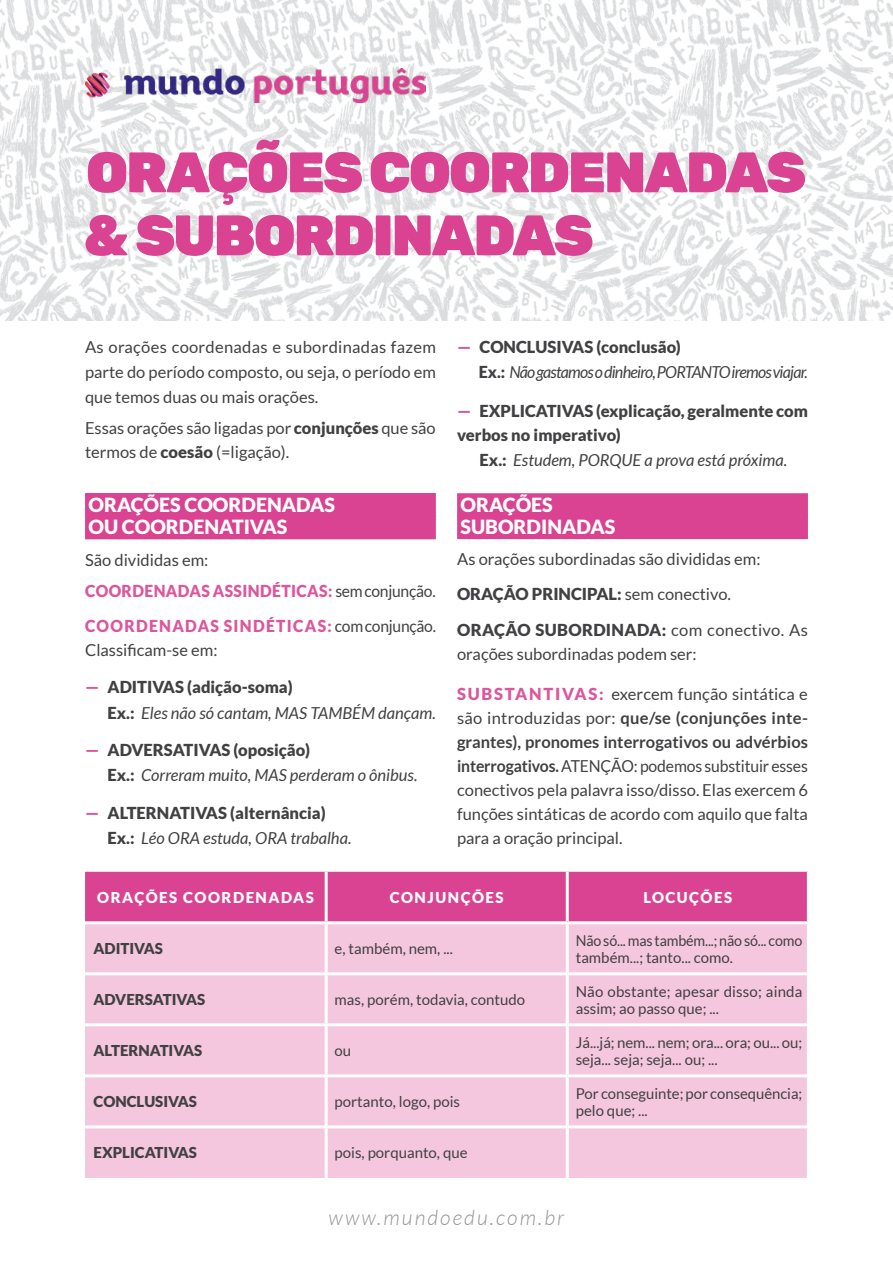
<style>
.page{position:relative;width:893px;height:1263px;background:#fff}
.page>*{position:absolute;margin:0;border:0;box-sizing:border-box;transform-origin:0 0}
.t1{font:900 57px/63px "Rubik";letter-spacing:-.035em;color:#d94391}
.t2{font:italic 300 21px "Lato";letter-spacing:.1em;color:#939598}
.t3{font:900 19.5px/22.4px "Lato";color:#fff}
.t4{font:16.5px/24px "Lato";color:#414042}
.t5{font:italic 16.5px/25.3px "Lato";color:#414042}
.t6{font:900 16.5px/25.3px "Lato";color:#414042}
.t7{font:italic 16.5px/24.9px "Lato";letter-spacing:-.045em;color:#414042}
.t8{font:16.5px/24.6px "Lato";color:#414042;scale:.95 1}
.t9{font:15px/16.5px "Lato";color:#414042}
.t10{font:15px/16.5px "Lato";color:#414042;scale:.95 1}
.t11{font:900 15px "Lato";color:#414042}
.t12{font:900 15px "Lato";letter-spacing:.1em;color:#fff}
.s1{font-weight:900}
.s2{font-weight:900;color:#dd569c}
.s3{font-weight:900;font-style:normal;color:#dd569c}
.s4{font-weight:900;font-style:normal}
.s5{color:#dd569c}
.s6{font-weight:400;font-style:italic}
.s7{font-weight:700}
</style>
<div class="page">
<img style="left:0;top:0;width:893px;height:320px">
<img style="left:85px;top:68px;width:340px;height:35px">
<div style="left:85px;top:493px;width:351px;height:24px;background:#d94391"></div>
<div style="left:85px;top:515px;width:351px;height:24px;background:#d94391"></div>
<div style="left:457px;top:493px;width:351px;height:24px;background:#d94391"></div>
<div style="left:457px;top:515px;width:351px;height:24px;background:#d94391"></div>
<div style="left:85px;top:872px;width:722px;height:49px;background:#d94391"></div>
<div style="left:85px;top:924px;width:722px;height:254px;background:#f4c7de"></div>
<hr style="left:325px;top:872px;width:3px;height:49px;background:#fff">
<hr style="left:566px;top:872px;width:3px;height:49px;background:#fff">
<hr style="left:325px;top:924px;width:3px;height:48px;background:#fff">
<hr style="left:566px;top:924px;width:3px;height:48px;background:#fff">
<hr style="left:85px;top:972px;width:241px;height:3px;background:#fff">
<hr style="left:326px;top:972px;width:241px;height:3px;background:#fff">
<hr style="left:325px;top:975px;width:3px;height:48px;background:#fff">
<hr style="left:567px;top:972px;width:243px;height:3px;background:#fff">
<hr style="left:566px;top:975px;width:3px;height:48px;background:#fff">
<hr style="left:85px;top:1023px;width:241px;height:3px;background:#fff">
<hr style="left:326px;top:1023px;width:241px;height:3px;background:#fff">
<hr style="left:325px;top:1026px;width:3px;height:48px;background:#fff">
<hr style="left:567px;top:1023px;width:243px;height:3px;background:#fff">
<hr style="left:566px;top:1026px;width:3px;height:48px;background:#fff">
<hr style="left:85px;top:1074px;width:241px;height:3px;background:#fff">
<hr style="left:326px;top:1074px;width:241px;height:3px;background:#fff">
<hr style="left:325px;top:1077px;width:3px;height:48px;background:#fff">
<hr style="left:567px;top:1074px;width:243px;height:3px;background:#fff">
<hr style="left:566px;top:1077px;width:3px;height:48px;background:#fff">
<hr style="left:85px;top:1125px;width:241px;height:3px;background:#fff">
<hr style="left:326px;top:1125px;width:241px;height:3px;background:#fff">
<hr style="left:325px;top:1128px;width:3px;height:50px;background:#fff">
<hr style="left:567px;top:1125px;width:243px;height:3px;background:#fff">
<hr style="left:566px;top:1128px;width:3px;height:50px;background:#fff">
<h1 class="t1" style="left:84px;top:141px;width:724px">ORAÇÕES COORDENADAS &amp; SUBORDINADAS</h1>
<p class="t4" style="left:85px;top:335px;width:352px;line-height:24.6px;text-align:justify">As orações coordenadas e subordinadas fazem parte do período composto, ou seja, o período em que temos duas ou mais orações.</p>
<p class="t4" style="left:85px;top:415px;width:352px;line-height:24.6px">Essas orações são ligadas por <span class="s1">conjunções</span> que são termos de <span class="s1">coesão</span> (=ligação).</p>
<p class="t3" style="left:88px;top:493px;width:248px">ORAÇÕES COORDENADAS<br>OU COORDENATIVAS</p>
<p class="t4" style="left:85px;top:544px;width:352px;line-height:31.3px">São divididas em:<br><span class="s2">COORDENADAS ASSINDÉTICAS:</span> sem conjunção.</p>
<p class="t8" style="left:85px;top:613px;width:371px"><span class="s2">COORDENADAS SINDÉTICAS:</span> com conjunção.<br>Classificam-se em:</p>
<p class="t5" style="left:107px;top:675px;width:330px;text-indent:-22px"><span class="s3">—</span> <span class="s4">ADITIVAS (adição-soma)<br>Ex.:</span> Eles não só cantam, MAS TAMBÉM dançam.</p>
<p class="t5" style="left:107px;top:738px;width:311px;text-indent:-22px"><span class="s3">—</span> <span class="s4">ADVERSATIVAS (oposição)<br>Ex.:</span> Correram muito, MAS perderam o ônibus.</p>
<p class="t6" style="left:107px;top:800px;width:246px;text-indent:-22px"><span class="s5">—</span> ALTERNATIVAS (alternância)<br>Ex.: <span class="s6">Léo ORA estuda, ORA trabalha.</span></p>
<p class="t7" style="left:479px;top:335px;width:330px;text-indent:-22px"><span class="s3">—</span> <span class="s4">CONCLUSIVAS (conclusão)<br>Ex.:</span> Não gastamos o dinheiro, PORTANTO iremos viajar.</p>
<p class="t6" style="left:457px;top:398px;width:352px;line-height:24px"><span class="s5">—</span> EXPLICATIVAS (explicação, geralmente com verbos no imperativo)</p>
<p class="t5" style="left:480px;top:447px;width:309px"><span class="s4">Ex.:</span> Estudem, PORQUE a prova está próxima.</p>
<p class="t3" style="left:460px;top:494px;width:156px;line-height:21.9px">ORAÇÕES<br>SUBORDINADAS</p>
<p class="t4" style="left:457px;top:541px;width:352px;line-height:35.4px">As orações subordinadas são divididas em:<br><span class="s1">ORAÇÃO PRINCIPAL:</span> sem conectivo.<br><span class="s1">ORAÇÃO SUBORDINADA:</span> com conectivo. As</p>
<p class="t4" style="left:457px;top:642px;width:241px">orações subordinadas podem ser:</p>
<p class="t4" style="left:457px;top:682px;width:352px;text-align:justify"><span class="s2">SUBSTANTIVAS:</span> exercem função sintática e são introduzidas por: <span class="s7">que/se (conjunções inte&shy;grantes), pronomes interrogativos ou advérbios interrogativos.</span> ATENÇÃO: podemos substituir esses conectivos pela palavra isso/disso. Elas exercem 6 funções sintáticas de acordo com aquilo que falta para a oração principal.</p>
<p class="t12" style="left:97px;top:889px;width:218px">ORAÇÕES COORDENADAS</p>
<p class="t12" style="left:390px;top:889px;width:115px">CONJUNÇÕES</p>
<p class="t12" style="left:643px;top:889px;width:90px">LOCUÇÕES</p>
<p class="t11" style="left:94px;top:940px;width:71px">ADITIVAS</p>
<p class="t9" style="left:335px;top:940px;width:120px">e, também, nem, ...</p>
<p class="t10" style="left:576px;top:932px;width:240px">Não só... mas também...; não só... como também...; tanto... como.</p>
<p class="t11" style="left:94px;top:991px;width:113px">ADVERSATIVAS</p>
<p class="t9" style="left:335px;top:991px;width:192px">mas, porém, todavia, contudo</p>
<p class="t9" style="left:576px;top:983px;width:228px">Não obstante; apesar disso; ainda assim; ao passo que; ...</p>
<p class="t11" style="left:94px;top:1042px;width:110px">ALTERNATIVAS</p>
<p class="t9" style="left:335px;top:1043px;width:18px">ou</p>
<p class="t9" style="left:576px;top:1034px;width:228px">Já...já; nem... nem; ora... ora; ou... ou; seja... seja; seja... ou; ...</p>
<p class="t11" style="left:94px;top:1093px;width:105px">CONCLUSIVAS</p>
<p class="t9" style="left:335px;top:1094px;width:127px">portanto, logo, pois</p>
<p class="t9" style="left:576px;top:1085px;width:228px">Por conseguinte; por consequência; pelo que; ...</p>
<p class="t11" style="left:94px;top:1144px;width:105px">EXPLICATIVAS</p>
<p class="t9" style="left:335px;top:1145px;width:134px">pois, porquanto, que</p>
<p class="t2" style="left:329px;top:1206px;width:237px">www.mundoedu.com.br</p>
</div>
